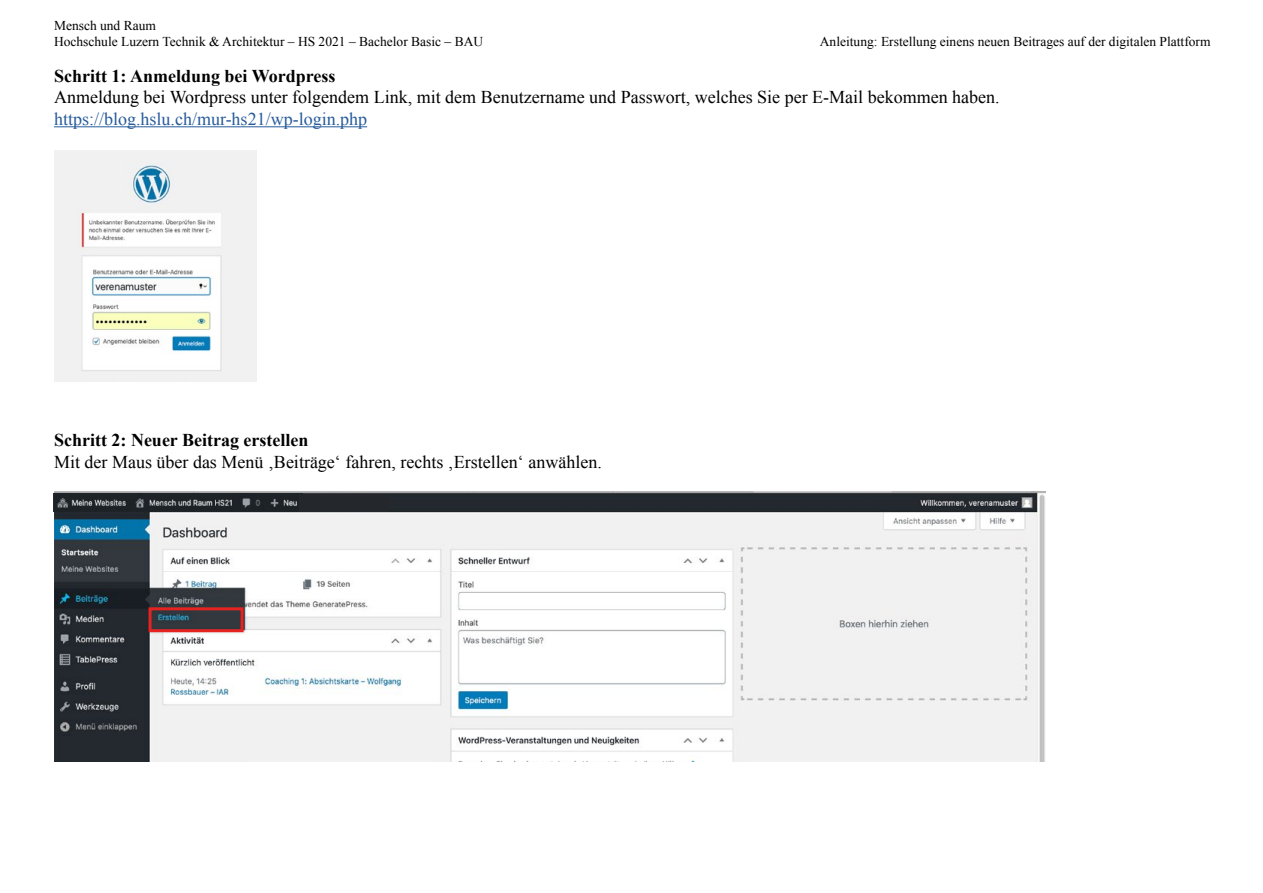
<style>
.page{position:relative;width:1263px;height:893px;background:#fff}
.page>*{position:absolute;margin:0;border:0;box-sizing:border-box;transform-origin:0 0}
.t1{font:18px "Times New Roman";color:#000}
.t2{font:700 18px "Times New Roman";color:#000}
.t3{font:18px "Times New Roman";color:#275b9b}
.t4{font:13.5px/16.2px "Times New Roman";color:#000}
</style>
<div class="page">
<hr style="left:54px;top:126px;width:313px;height:1px;background:#275b9b">
<img style="left:54px;top:150px;width:202px;height:231px">
<img style="left:54px;top:491px;width:991px;height:270px">
<div style="left:148px;top:607px;width:96px;height:25px;border:3px solid #e52321"></div>
<img style="left:54px;top:494px;width:246px;height:17px">
<div style="left:300px;top:494px;width:89px;height:17px;background:#24282d"></div>
<p class="t4" style="left:54px;top:17px;width:431px">Mensch und Raum<br>Hochschule Luzern Technik &amp; Architektur – HS 2021 – Bachelor Basic – BAU</p>
<p class="t4" style="left:820px;top:33px;width:392px">Anleitung: Erstellung einens neuen Beitrages auf der digitalen Plattform</p>
<p class="t2" style="left:54px;top:63px;width:283px">Schritt 1: Anmeldung bei Wordpress</p>
<p class="t1" style="left:54px;top:85px;width:947px">Anmeldung bei Wordpress unter folgendem Link, mit dem Benutzername und Passwort, welches Sie per E-Mail bekommen haben.</p>
<p class="t3" style="left:54px;top:107px;width:315px">https://blog.hslu.ch/mur-hs21/wp-login.php</p>
<p class="t2" style="left:54px;top:428px;width:256px">Schritt 2: Neuer Beitrag erstellen</p>
<p class="t1" style="left:54px;top:450px;width:549px">Mit der Maus über das Menü ‚Beiträge‘ fahren, rechts ‚Erstellen‘ anwählen.</p>
</div>
